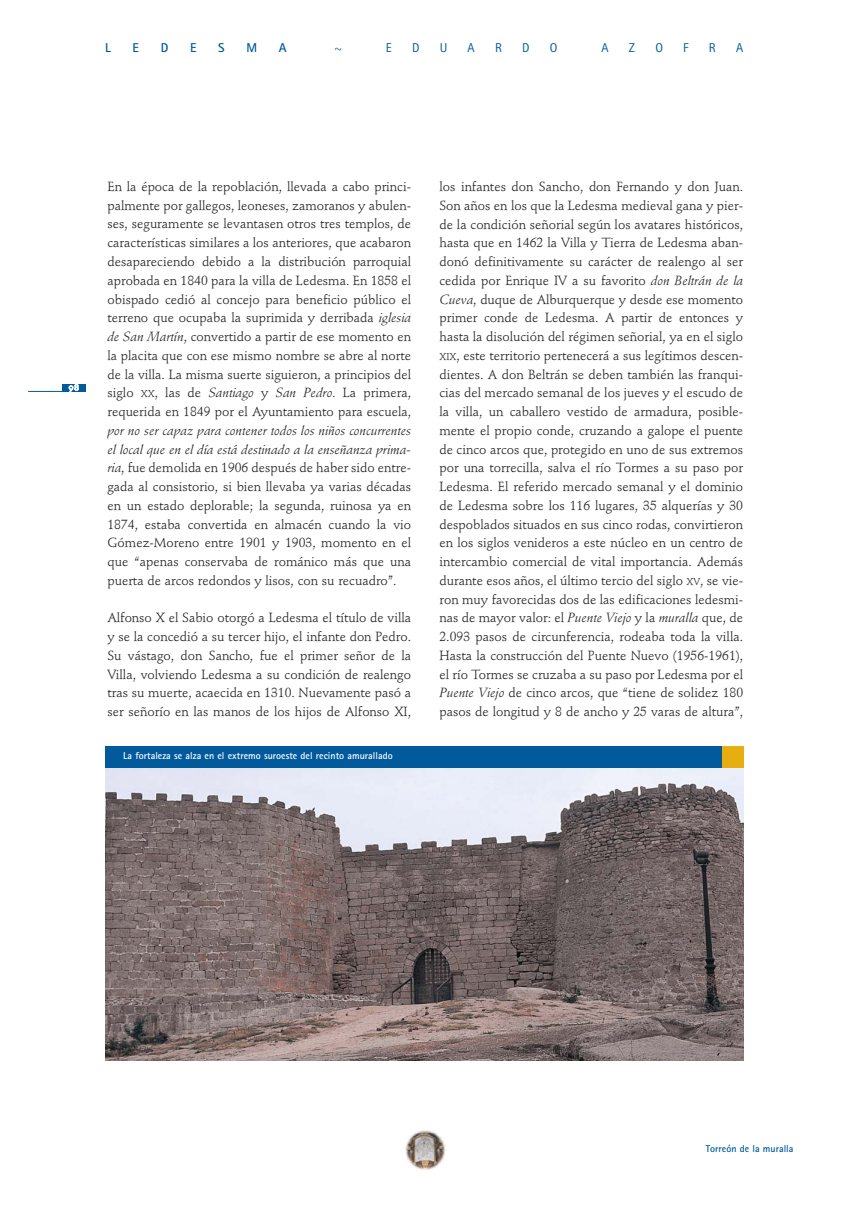
<style>
.page{position:relative;width:851px;height:1205px;background:#fff}
.page>*{position:absolute;margin:0;border:0;box-sizing:border-box;transform-origin:0 0}
.t1{font:13.12px/18.8px "Stempel Schneidler";color:#231f20;text-align:justify}
.t2{font:12.88px "Rotis Sans Serif";color:#005a9c}
.t3{font:700 12.88px "Rotis Sans Serif";color:#005a9c}
.t4{font:700 10px "Rotis Sans Serif";color:#fff}
.t5{font:700 10px "Rotis Sans Serif";color:#005a9c}
.t6{font:9px "Skia";color:#fff}
.s1{font-style:italic}
.s2{font-size:9.88px}
</style>
<div class="page">
<hr style="left:28px;top:391px;width:58px;height:1px;background:#005a9c">
<div style="left:62px;top:384px;width:24px;height:8px;background:#005a9c"></div>
<img style="left:401px;top:1125px;width:48px;height:48px;border-radius:50%">
<img style="left:105px;top:767px;width:638px;height:294px">
<div style="left:105px;top:746px;width:638px;height:21px;background:#005a9c"></div>
<div style="left:722px;top:746px;width:21px;height:21px;background:#e8ae10"></div>
<p class="t3" style="left:105px;top:43px;width:7px">L</p>
<p class="t3" style="left:132px;top:43px;width:8px">E</p>
<p class="t3" style="left:161px;top:43px;width:9px">D</p>
<p class="t3" style="left:190px;top:43px;width:8px">E</p>
<p class="t3" style="left:218px;top:43px;width:8px">S</p>
<p class="t3" style="left:246px;top:43px;width:12px">M</p>
<p class="t3" style="left:279px;top:43px;width:9px">A</p>
<p class="t2" style="left:334px;top:43px;width:9px">~</p>
<p class="t2" style="left:386px;top:43px;width:7px">E</p>
<p class="t2" style="left:412px;top:43px;width:9px">D</p>
<p class="t2" style="left:439px;top:43px;width:9px">U</p>
<p class="t2" style="left:467px;top:43px;width:9px">A</p>
<p class="t2" style="left:495px;top:43px;width:8px">R</p>
<p class="t2" style="left:522px;top:43px;width:9px">D</p>
<p class="t2" style="left:549px;top:43px;width:9px">O</p>
<p class="t2" style="left:601px;top:43px;width:9px">A</p>
<p class="t2" style="left:628px;top:43px;width:8px">Z</p>
<p class="t2" style="left:655px;top:43px;width:9px">O</p>
<p class="t2" style="left:683px;top:43px;width:7px">F</p>
<p class="t2" style="left:708px;top:43px;width:8px">R</p>
<p class="t2" style="left:736px;top:43px;width:9px">A</p>
<p class="t6" style="left:68px;top:384px;width:12px">98</p>
<p class="t1" style="left:107px;top:178px;width:305px">En la época de la repoblación, llevada a cabo princi&shy;palmente por gallegos, leoneses, zamoranos y abulen&shy;ses, seguramente se levantasen otros tres templos, de características similares a los anteriores, que acabaron desapareciendo debido a la distribución parroquial aprobada en 1840 para la villa de Ledesma. En 1858 el obispado cedió al concejo para beneficio público el terreno que ocupaba la suprimida y derribada <span class="s1">iglesia de San Martín</span>, convertido a partir de ese momento en la placita que con ese mismo nombre se abre al norte de la villa. La misma suerte siguieron, a principios del siglo <span class="s2">XX</span>, las de <span class="s1">Santiago</span> y <span class="s1">San Pedro</span>. La primera, requerida en 1849 por el Ayuntamiento para escuela,</p>
<p class="t1" style="left:107px;top:422px;width:305px"><span class="s1">por no ser capaz para contener todos los niños concurrentes el local que en el día está destinado a la enseñanza prima&shy;ria</span>, fue demolida en 1906 después de haber sido entre&shy;gada al consistorio, si bien llevaba ya varias décadas en un estado deplorable; la segunda, ruinosa ya en 1874, estaba convertida en almacén cuando la vio Gómez-Moreno entre 1901 y 1903, momento en el que “apenas conservaba de románico más que una puerta de arcos redondos y lisos, con su recuadro”.</p>
<p class="t1" style="left:107px;top:610px;width:305px">Alfonso X el Sabio otorgó a Ledesma el título de villa y se la concedió a su tercer hijo, el infante don Pedro.<br>Su vástago, don Sancho, fue el primer señor de la Villa, volviendo Ledesma a su condición de realengo tras su muerte, acaecida en 1310. Nuevamente pasó a ser señorío en las manos de los hijos de Alfonso XI,</p>
<p class="t4" style="left:123px;top:752px;width:271px">La fortaleza se alza en el extremo suroeste del recinto amurallado</p>
<p class="t1" style="left:439px;top:178px;width:305px">los infantes don Sancho, don Fernando y don Juan.<br>Son años en los que la Ledesma medieval gana y pier&shy;de la condición señorial según los avatares históricos, hasta que en 1462 la Villa y Tierra de Ledesma aban&shy;donó definitivamente su carácter de realengo al ser cedida por Enrique IV a su favorito <span class="s1">don Beltrán de la Cueva</span>, duque de Alburquerque y desde ese momento primer conde de Ledesma. A partir de entonces y hasta la disolución del régimen señorial, ya en el siglo <span class="s2">XIX</span>, este territorio pertenecerá a sus legítimos descen&shy;dientes. A don Beltrán se deben también las franqui&shy;cias del mercado semanal de los jueves y el escudo de la villa, un caballero vestido de armadura, posible&shy;mente el propio conde, cruzando a galope el puente de cinco arcos que, protegido en uno de sus extremos por una torrecilla, salva el río Tormes a su paso por Ledesma. El referido mercado semanal y el dominio de Ledesma sobre los 116 lugares, 35 alquerías y 30 despoblados situados en sus cinco rodas, convirtieron en los siglos venideros a este núcleo en un centro de intercambio comercial de vital importancia. Además durante esos años, el último tercio del siglo <span class="s2">XV</span>, se vie&shy;ron muy favorecidas dos de las edificaciones ledesmi&shy;nas de mayor valor: el <span class="s1">Puente Viejo</span> y la <span class="s1">muralla</span> que, de 2.093 pasos de circunferencia, rodeaba toda la villa.<br>Hasta la construcción del Puente Nuevo (1956-1961), el río Tormes se cruzaba a su paso por Ledesma por el <span class="s1">Puente Viejo</span> de cinco arcos, que “tiene de solidez 180 pasos de longitud y 8 de ancho y 25 varas de altura”,</p>
<p class="t5" style="left:705px;top:1145px;width:89px">Torreón de la muralla</p>
</div>
